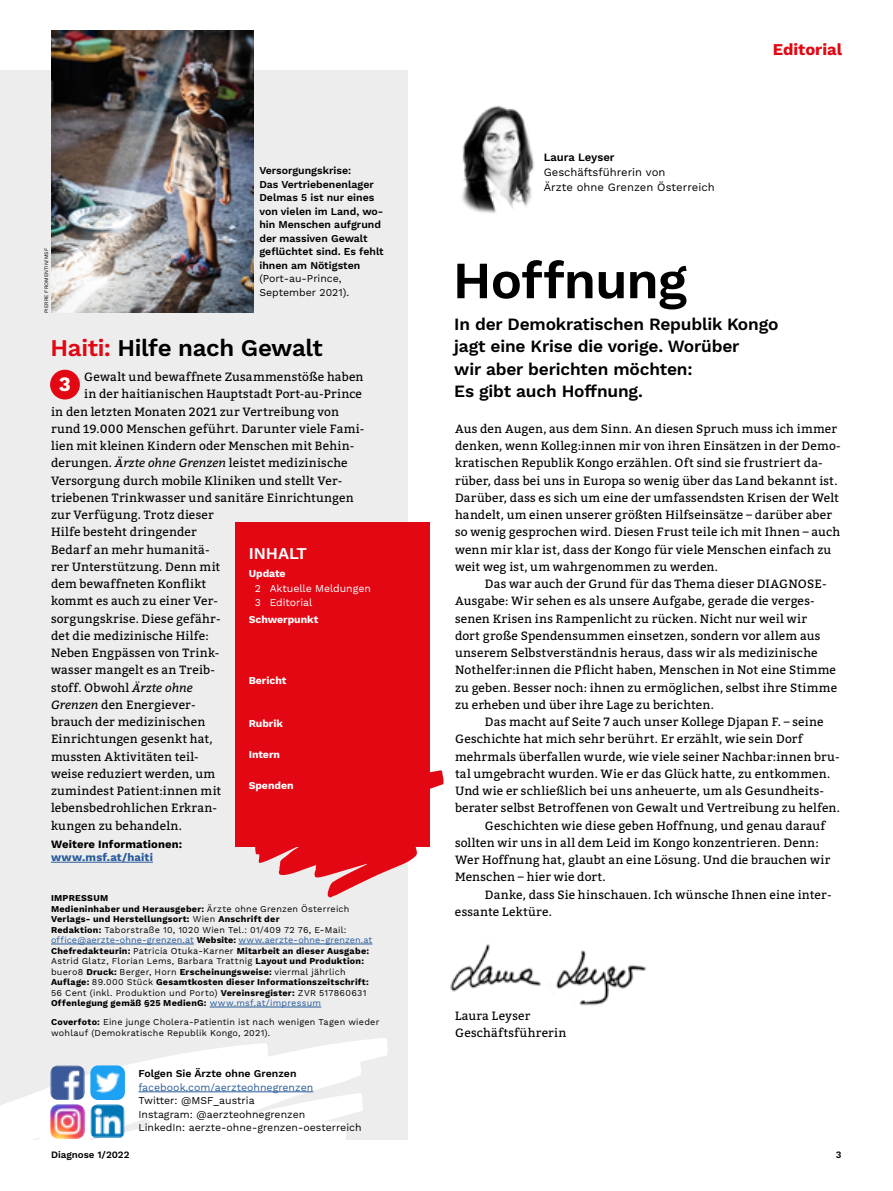
<style>
.page{position:relative;width:893px;height:1191px;background:#fff}
.page>*{position:absolute;margin:0;border:0;box-sizing:border-box;transform-origin:0 0}
.t1{font:600 52.2px "Work Sans";letter-spacing:-.02em;color:#000}
.t2{font:600 24px "Work Sans";letter-spacing:-.015em;color:#000}
.t3{font:700 20.4px "Work Sans";color:#fff}
.t4{font:600 17.25px/22.5px "Work Sans";letter-spacing:-.01em;color:#000}
.t5{font:700 16.5px "Work Sans";color:#e30613}
.t6{font:600 16.5px "Work Sans";letter-spacing:-.005em;color:#fff}
.t7{font:12px/17.2px "Bitter";letter-spacing:.015em;color:#000}
.t8{font:11.25px/15px "Work Sans";color:#000}
.t9{font:700 11.25px "Work Sans";letter-spacing:.01em;color:#000}
.t10{font:700 11.25px "Work Sans";letter-spacing:.01em;color:#275b9b}
.t11{font:600 11.25px "Work Sans";color:#000}
.t12{font:600 10.5px/13.5px "Work Sans";color:#000}
.t13{font:10.5px/13.5px "Work Sans";color:#000}
.t14{font:700 10.5px "Work Sans";letter-spacing:-.005em;color:#fff}
.t15{font:10.5px "Work Sans";color:#275b9b}
.t16{font:10.5px/14.2px "Work Sans";letter-spacing:-.005em;color:#fff}
.t17{font:600 9.75px "Work Sans";color:#000}
.t18{font:700 9px/10.5px "Work Sans";letter-spacing:.025em;color:#000}
.t19{font:9px/10.5px "Work Sans";letter-spacing:.025em;color:#000}
.t20{font:5.25px "Work Sans";color:#000}
.s1{color:#e30613}
.s2{font-style:italic}
.s3{font-weight:400}
.s4{font-weight:400;color:#275b9b}
.s5{font-weight:700}
</style>
<div class="page">
<div style="left:0;top:71px;width:407px;height:1069px;background:#ededed"></div>
<img style="left:51px;top:30px;width:202px;height:282px">
<hr style="left:51px;top:862px;width:102px;height:1px;background:#275b9b">
<div style="left:52px;top:372px;width:26px;height:25px;background:#e30613;border-radius:50%"></div>
<div style="left:50px;top:370px;width:30px;height:29px;border:4px solid #e30613;border-radius:50%"></div>
<svg style="left:0;top:1038px;width:388px;height:102px"></svg>
<hr style="left:139px;top:1091px;width:174px;height:1px;background:#275b9b">
<div style="left:236px;top:522px;width:194px;height:325px;background:#e30613"></div>
<svg style="left:255px;top:770px;width:189px;height:127px"></svg>
<img style="left:50px;top:1065px;width:35px;height:35px">
<img style="left:90px;top:1065px;width:35px;height:35px">
<img style="left:50px;top:1104px;width:35px;height:34px">
<img style="left:90px;top:1104px;width:35px;height:34px">
<hr style="left:51px;top:943px;width:143px;height:1px;background:#275b9b">
<hr style="left:239px;top:943px;width:133px;height:1px;background:#275b9b">
<hr style="left:210px;top:1006px;width:111px;height:1px;background:#275b9b">
<img style="left:462px;top:106px;width:72px;height:107px">
<img style="left:450px;top:944px;width:197px;height:62px">
<p class="t20" style="left:43px;top:313px;width:66px;rotate:-90deg">PIERRE FROMENTIN/MSF</p>
<p class="t12" style="left:259px;top:164px;width:126px">Versorgungskrise:<br>Das Vertriebenenlager<br>Delmas 5 ist nur eines von vielen im Land, wo&shy;hin Menschen aufgrund der massiven Gewalt geflüchtet sind. Es fehlt ihnen am Nötigsten</p>
<p class="t13" style="left:259px;top:272px;width:91px">(Port-au-Prince,<br>September 2021).</p>
<h2 class="t2" style="left:50px;top:334px;width:274px"><span class="s1">Haiti:</span> Hilfe nach Gewalt</h2>
<p class="t7" style="left:84px;top:368px;width:281px">Gewalt und bewaffnete Zusammenstöße haben</p>
<p class="t7" style="left:84px;top:386px;width:279px">in der haitianischen Hauptstadt Port-au-Prince</p>
<p class="t7" style="left:51px;top:403px;width:290px">in den letzten Monaten 2021 zur Vertreibung von</p>
<p class="t7" style="left:51px;top:420px;width:315px">rund 19.000 Menschen geführt. Darunter viele Fami-</p>
<p class="t7" style="left:51px;top:437px;width:305px">lien mit kleinen Kindern oder Menschen mit Behin-</p>
<p class="t7" style="left:51px;top:455px;width:298px">derungen. <span class="s2">Ärzte ohne Grenzen</span> leistet medizinische</p>
<p class="t7" style="left:51px;top:472px;width:293px">Versorgung durch mobile Kliniken und stellt Ver-</p>
<p class="t7" style="left:51px;top:489px;width:304px">triebenen Trinkwasser und sanitäre Einrichtungen</p>
<p class="t7" style="left:51px;top:506px;width:164px">zur Verfügung. Trotz dieser</p>
<p class="t7" style="left:51px;top:523px;width:147px">Hilfe besteht dringender</p>
<p class="t7" style="left:51px;top:541px;width:160px">Bedarf an mehr humanitä-</p>
<p class="t7" style="left:51px;top:558px;width:171px">rer Unterstützung. Denn mit</p>
<p class="t7" style="left:51px;top:575px;width:157px">dem bewaffneten Konflikt</p>
<p class="t7" style="left:51px;top:592px;width:169px">kommt es auch zu einer Ver-</p>
<p class="t7" style="left:51px;top:610px;width:171px">sorgungskrise. Diese gefähr-</p>
<p class="t7" style="left:51px;top:627px;width:159px">det die medizinische Hilfe:</p>
<p class="t7" style="left:51px;top:644px;width:170px">Neben Engpässen von Trink-</p>
<p class="t7" style="left:51px;top:661px;width:166px">wasser mangelt es an Treib-</p>
<p class="t7" style="left:51px;top:679px;width:143px">stoff. Obwohl <span class="s2">Ärzte ohne</span></p>
<p class="t7" style="left:51px;top:696px;width:146px"><span class="s2">Grenzen</span> den Energiever-</p>
<p class="t7" style="left:51px;top:713px;width:156px">brauch der medizinischen</p>
<p class="t7" style="left:51px;top:730px;width:163px">Einrichtungen gesenkt hat,</p>
<p class="t7" style="left:51px;top:748px;width:149px">mussten Aktivitäten teil-</p>
<p class="t7" style="left:51px;top:765px;width:166px">weise reduziert werden, um</p>
<p class="t7" style="left:51px;top:782px;width:172px">zumindest Patient:innen mit</p>
<p class="t7" style="left:51px;top:799px;width:167px">lebensbedrohlichen Erkran-</p>
<p class="t7" style="left:51px;top:817px;width:132px">kungen zu behandeln.</p>
<p class="t9" style="left:51px;top:837px;width:133px">Weitere Informationen:</p>
<p class="t10" style="left:51px;top:850px;width:103px">www.msf.at/haiti</p>
<h3 class="t3" style="left:59px;top:373px;width:14px">3</h3>
<h3 class="t6" style="left:249px;top:543px;width:60px">INHALT</h3>
<p class="t14" style="left:249px;top:568px;width:38px">Update</p>
<p class="t16" style="left:255px;top:581px;width:118px">2 Aktuelle Meldungen<br>3 Editorial</p>
<p class="t14" style="left:249px;top:613px;width:71px">Schwerpunkt</p>
<p class="t14" style="left:249px;top:674px;width:39px">Bericht</p>
<p class="t14" style="left:249px;top:717px;width:36px">Rubrik</p>
<p class="t14" style="left:249px;top:748px;width:33px">Intern</p>
<p class="t14" style="left:249px;top:779px;width:46px">Spenden</p>
<p class="t18" style="left:51px;top:893px;width:323px">IMPRESSUM<br>Medieninhaber und Herausgeber: <span class="s3">Ärzte ohne Grenzen Österreich </span>Verlags- und Herstellungsort: <span class="s3">Wien</span> Anschrift der<br>Redaktion: <span class="s3">Taborstraße 10, 1020 Wien Tel.: 01/409 72 76, E-Mail: </span><span class="s4">office@aerzte-ohne-grenzen.at</span> Website: <span class="s4">www.aerzte-ohne-grenzen.at </span>Chefredakteurin: <span class="s3">Patricia Otuka-Karner</span> Mitarbeit an dieser Ausgabe:<br><span class="s3">Astrid Glatz, Florian Lems, Barbara Trattnig</span> Layout und Produktion: <span class="s3">buero8</span> Druck: <span class="s3">Berger, Horn</span> Erscheinungsweise: <span class="s3">viermal jährlich </span>Auflage: <span class="s3">89.000 Stück</span> Gesamtkosten dieser Informationszeitschrift:<br><span class="s3">56 Cent (inkl. Produktion und Porto)</span> Vereinsregister: <span class="s3">ZVR 517860631<br></span>Offenlegung gemäß §25 MedienG: <span class="s4">www.msf.at/impressum</span></p>
<p class="t19" style="left:51px;top:1017px;width:330px"><span class="s5">Coverfoto:</span> Eine junge Cholera-Patientin ist nach wenigen Tagen wieder wohlauf (Demokratische Republik Kongo, 2021).</p>
<p class="t17" style="left:51px;top:1148px;width:80px">Diagnose 1/2022</p>
<p class="t12" style="left:139px;top:1067px;width:159px">Folgen Sie Ärzte ohne Grenzen</p>
<p class="t15" style="left:139px;top:1081px;width:176px">facebook.com/aerzteohnegrenzen</p>
<p class="t13" style="left:139px;top:1094px;width:225px">Twitter: @MSF_austria<br>Instagram: @aerzteohnegrenzen<br>LinkedIn: aerzte-ohne-grenzen-oesterreich</p>
<p class="t11" style="left:544px;top:151px;width:72px">Laura Leyser</p>
<p class="t8" style="left:544px;top:165px;width:172px">Geschäftsführerin von<br>Ärzte ohne Grenzen Österreich</p>
<h1 class="t1" style="left:453px;top:250px;width:236px">Hoffnung</h1>
<h3 class="t5" style="left:773px;top:40px;width:71px">Editorial</h3>
<h3 class="t4" style="left:454px;top:313px;width:326px">In der Demokratischen Republik Kongo jagt eine Krise die vorige. Worüber<br>wir aber berichten möchten:<br>Es gibt auch Hoffnung.</h3>
<p class="t7" style="left:455px;top:420px;width:387px">Aus den Augen, aus dem Sinn. An diesen Spruch muss ich immer denken, wenn Kolleg:innen mir von ihren Einsätzen in der Demo&shy;kratischen Republik Kongo erzählen. Oft sind sie frustriert da&shy;rüber, dass bei uns in Europa so wenig über das Land bekannt ist.<br>Darüber, dass es sich um eine der umfassendsten Krisen der Welt handelt, um einen unserer größten Hilfseinsätze – darüber aber so wenig gesprochen wird. Diesen Frust teile ich mit Ihnen – auch wenn mir klar ist, dass der Kongo für viele Menschen einfach zu weit weg ist, um wahrgenommen zu werden.</p>
<p class="t7" style="left:455px;top:575px;width:384px;text-indent:30px">Das war auch der Grund für das Thema dieser DIAGNOSE-Ausgabe: Wir sehen es als unsere Aufgabe, gerade die verges&shy;senen Krisen ins Rampenlicht zu rücken. Nicht nur weil wir<br>dort große Spendensummen einsetzen, sondern vor allem aus unserem Selbstverständnis heraus, dass wir als medizinische Nothelfer:innen die Pflicht haben, Menschen in Not eine Stimme zu geben. Besser noch: ihnen zu ermöglichen, selbst ihre Stimme zu erheben und über ihre Lage zu berichten.</p>
<p class="t7" style="left:485px;top:713px;width:340px">Das macht auf Seite 7 auch unser Kollege Djapan F. – seine</p>
<p class="t7" style="left:455px;top:730px;width:349px">Geschichte hat mich sehr berührt. Er erzählt, wie sein Dorf</p>
<p class="t7" style="left:455px;top:748px;width:386px">mehrmals überfallen wurde, wie viele seiner Nachbar:innen bru-</p>
<p class="t7" style="left:455px;top:765px;width:377px">tal umgebracht wurden. Wie er das Glück hatte, zu entkommen.</p>
<p class="t7" style="left:455px;top:782px;width:371px">Und wie er schließlich bei uns anheuerte, um als Gesundheits-</p>
<p class="t7" style="left:455px;top:799px;width:386px">berater selbst Betroffenen von Gewalt und Vertreibung zu helfen.</p>
<p class="t7" style="left:485px;top:817px;width:342px">Geschichten wie diese geben Hoffnung, und genau darauf</p>
<p class="t7" style="left:455px;top:834px;width:365px">sollten wir uns in all dem Leid im Kongo konzentrieren. Denn:</p>
<p class="t7" style="left:455px;top:851px;width:377px">Wer Hoffnung hat, glaubt an eine Lösung. Und die brauchen wir</p>
<p class="t7" style="left:455px;top:868px;width:152px">Menschen – hier wie dort.</p>
<p class="t7" style="left:485px;top:886px;width:348px">Danke, dass Sie hinschauen. Ich wünsche Ihnen eine inter-</p>
<p class="t7" style="left:455px;top:903px;width:98px">essante Lektüre.</p>
<p class="t7" style="left:455px;top:1007px;width:113px">Laura Leyser<br>Geschäftsführerin</p>
<p class="t17" style="left:836px;top:1148px;width:7px">3</p>
</div>
